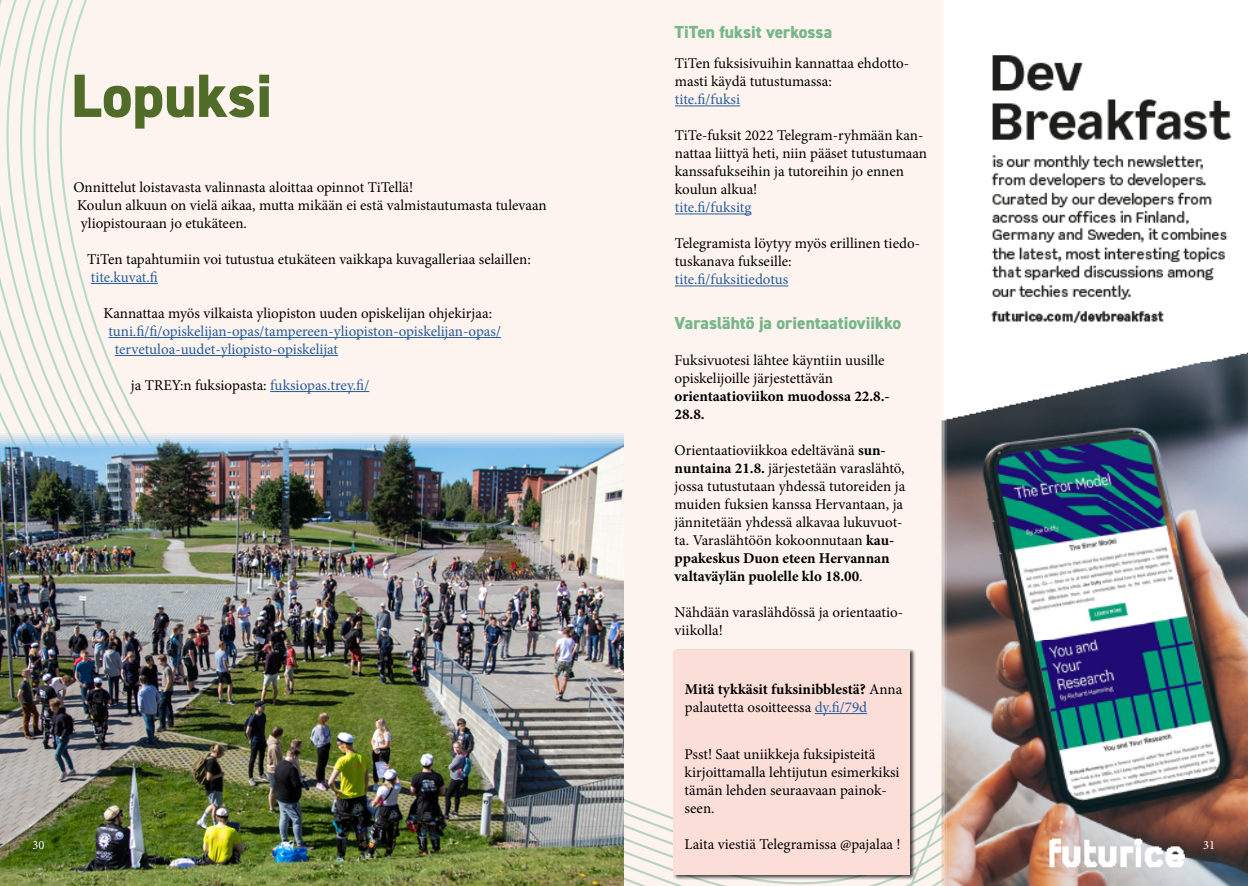
<style>
.page{position:relative;width:1248px;height:886px;background:#fff}
.page>*{position:absolute;margin:0;border:0;box-sizing:border-box;transform-origin:0 0}
.t1{font:800 61.25px "DIN2014";color:#516b28}
.t2{font:800 17.5px "DIN2014";color:#77b689}
.t3{font:800 17.5px "DIN2014";color:#78b689}
.t4{font:15px/18px "Minion Pro";color:#000}
.t5{font:15px/18px "Minion Pro";color:#275b9b}
.t6{font:700 15px/18px "Minion Pro";color:#000}
.t7{font:12.5px "Minion Pro";color:#fefefe}
.s1{color:#275b9b}
.s2{font-weight:700}
.s3{font-weight:400}
.s4{font-weight:400;color:#275b9b}
</style>
<div class="page">
<div style="left:18px;top:0;width:896px;height:886px;background:#fdf4ef"></div>
<hr style="left:91px;top:283px;width:67px;height:1px;background:#275b9b">
<hr style="left:108px;top:337px;width:393px;height:1px;background:#275b9b">
<hr style="left:115px;top:355px;width:223px;height:1px;background:#275b9b">
<hr style="left:270px;top:391px;width:99px;height:1px;background:#275b9b">
<hr style="left:674px;top:106px;width:66px;height:1px;background:#275b9b">
<hr style="left:674px;top:214px;width:77px;height:1px;background:#275b9b">
<hr style="left:674px;top:286px;width:114px;height:1px;background:#275b9b">
<div style="left:673px;top:649px;width:242px;height:231px;background:#000;opacity:.75"></div>
<div style="left:673px;top:650px;width:236px;height:225px;background:#fbded8"></div>
<hr style="left:814px;top:713px;width:53px;height:1px;background:#275b9b">
<img style="left:0;top:432px;width:624px;height:454px">
<img style="left:914px;top:0;width:333px;height:886px">
<h1 class="t1" style="left:71px;top:55px;width:203px">Lopuksi</h1>
<p class="t4" style="left:73px;top:178px;width:475px">Onnittelut loistavasta valinnasta aloittaa opinnot TiTellä!<br>Koulun alkuun on vielä aikaa, mutta mikään ei estä valmistautumasta tulevaan yliopistouraan jo etukäteen.</p>
<p class="t4" style="left:87px;top:250px;width:445px">TiTen tapahtumiin voi tutustua etukäteen vaikkapa kuvagalleriaa selaillen:</p>
<p class="t5" style="left:91px;top:268px;width:69px">tite.kuvat.fi</p>
<p class="t4" style="left:103px;top:304px;width:390px">Kannattaa myös vilkaista yliopiston uuden opiskelijan ohjekirjaa:</p>
<p class="t5" style="left:115px;top:322px;width:388px;text-indent:-6px">tuni.fi/fi/opiskelijan-opas/tampereen-yliopiston-opiskelijan-opas/ tervetuloa-uudet-yliopisto-opiskelijat</p>
<p class="t4" style="left:131px;top:376px;width:240px">ja TREY:n fuksiopasta: <span class="s1">fuksiopas.trey.fi/</span></p>
<p class="t3" style="left:674px;top:21px;width:159px">TiTen fuksit verkossa</p>
<p class="t4" style="left:674px;top:55px;width:236px">TiTen fuksisivuihin kannattaa ehdotto&shy;masti käydä tutustumassa:</p>
<p class="t5" style="left:674px;top:91px;width:67px">tite.fi/fuksi</p>
<p class="t4" style="left:674px;top:127px;width:254px">TiTe-fuksit 2022 Telegram-ryhmään kan&shy;nattaa liittyä heti, niin pääset tutustumaan kanssafukseihin ja tutoreihin jo ennen koulun alkua!</p>
<p class="t5" style="left:674px;top:199px;width:78px">tite.fi/fuksitg</p>
<p class="t4" style="left:674px;top:235px;width:247px">Telegramista löytyy myös erillinen tiedo&shy;tuskanava fukseille:</p>
<p class="t5" style="left:674px;top:271px;width:115px">tite.fi/fuksitiedotus</p>
<p class="t2" style="left:674px;top:311px;width:228px">Varaslähtö ja orientaatioviikko</p>
<p class="t4" style="left:674px;top:351px;width:211px">Fuksivuotesi lähtee käyntiin uusille opiskelijoille järjestettävän</p>
<p class="t6" style="left:674px;top:387px;width:216px">orientaatioviikon muodossa 22.8.-<br>28.8.</p>
<p class="t4" style="left:674px;top:441px;width:232px">Orientaatioviikkoa edeltävänä <span class="s2">sun&shy;nuntaina 21.8.</span> järjestetään varaslähtö, jossa tutustutaan yhdessä tutoreiden ja muiden fuksien kanssa Hervantaan, ja jännitetään yhdessä alkavaa lukuvuot&shy;ta. Varaslähtöön kokoonnutaan <span class="s2">kau&shy;ppakeskus Duon eteen Hervannan valtaväylän puolelle klo 18.00</span>.</p>
<p class="t4" style="left:674px;top:603px;width:230px">Nähdään varaslähdössä ja orientaatio&shy;viikolla!</p>
<p class="t6" style="left:684px;top:680px;width:219px">Mitä tykkäsit fuksinibblestä? <span class="s3">Anna palautetta osoitteessa</span> <span class="s4">dy.fi/79d</span></p>
<p class="t4" style="left:684px;top:745px;width:216px">Psst! Saat uniikkeja fuksipisteitä kirjoittamalla lehtijutun esimerkiksi tämän lehden seuraavaan painok&shy;seen.</p>
<p class="t4" style="left:684px;top:835px;width:218px">Laita viestiä Telegramissa @pajalaa !</p>
<p class="t7" style="left:33px;top:837px;width:14px">30</p>
<p class="t7" style="left:1202px;top:837px;width:13px">31</p>
</div>
